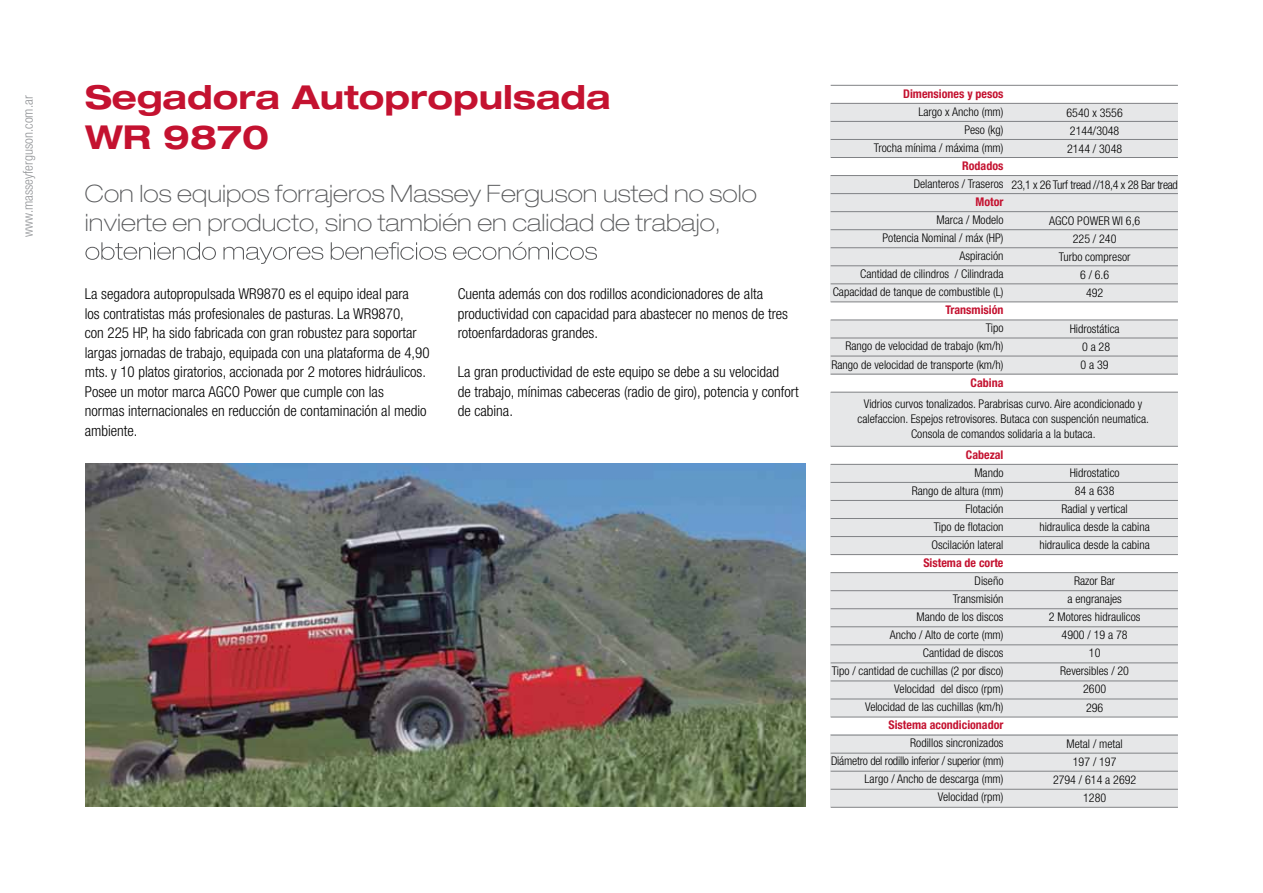
<style>
.page{position:relative;width:1263px;height:893px;background:#fff}
.page>*{position:absolute;margin:0;border:0;box-sizing:border-box;transform-origin:0 0}
.t1{font:700 expanded 33px/39.6px "Helvetica Neue LT Std";color:#c41230}
.t2{font:100 expanded 24px/28.8px "Helvetica Neue LT Std";letter-spacing:.005em;color:#58595b}
.t3{font:300 condensed 15px/19.5px "Helvetica Neue LT Std";color:#000}
.t4{font:300 condensed 13.5px "Helvetica Neue LT Std";color:#939598}
.t5{font:300 condensed 12px/18px "Helvetica Neue LT Std";color:#000;text-align:right}
.t6{font:700 condensed 12px "Helvetica Neue LT Std";color:#c41230}
.t7{font:300 condensed 12px "Helvetica Neue LT Std";letter-spacing:-.025em;color:#000}
</style>
<div class="page">
<div style="left:831px;top:103px;width:347px;height:54px;background:#e6e7e8"></div>
<div style="left:831px;top:175px;width:347px;height:127px;background:#e6e7e8"></div>
<div style="left:831px;top:320px;width:347px;height:54px;background:#e6e7e8"></div>
<div style="left:831px;top:392px;width:347px;height:54px;background:#e6e7e8"></div>
<div style="left:831px;top:464px;width:347px;height:91px;background:#e6e7e8"></div>
<div style="left:831px;top:572px;width:347px;height:145px;background:#e6e7e8"></div>
<div style="left:831px;top:735px;width:347px;height:72px;background:#e6e7e8"></div>
<hr style="left:831px;top:85px;width:347px;height:1px;background:#808285">
<hr style="left:831px;top:103px;width:347px;height:1px;background:#808285">
<hr style="left:831px;top:121px;width:347px;height:1px;background:#808285">
<hr style="left:831px;top:139px;width:347px;height:1px;background:#808285">
<hr style="left:831px;top:157px;width:347px;height:1px;background:#808285">
<hr style="left:831px;top:175px;width:347px;height:1px;background:#808285">
<hr style="left:831px;top:193px;width:347px;height:1px;background:#808285">
<hr style="left:831px;top:211px;width:347px;height:1px;background:#808285">
<hr style="left:831px;top:229px;width:347px;height:1px;background:#808285">
<hr style="left:831px;top:247px;width:347px;height:1px;background:#808285">
<hr style="left:831px;top:265px;width:347px;height:1px;background:#808285">
<hr style="left:831px;top:283px;width:347px;height:1px;background:#808285">
<hr style="left:831px;top:374px;width:347px;height:1px;background:#808285">
<hr style="left:831px;top:302px;width:347px;height:1px;background:#808285">
<hr style="left:831px;top:320px;width:347px;height:1px;background:#808285">
<hr style="left:831px;top:356px;width:347px;height:1px;background:#808285">
<hr style="left:831px;top:338px;width:347px;height:1px;background:#808285">
<hr style="left:831px;top:392px;width:347px;height:1px;background:#808285">
<hr style="left:831px;top:446px;width:347px;height:1px;background:#808285">
<hr style="left:831px;top:464px;width:347px;height:1px;background:#808285">
<hr style="left:831px;top:482px;width:347px;height:1px;background:#808285">
<hr style="left:831px;top:500px;width:347px;height:1px;background:#808285">
<hr style="left:831px;top:518px;width:347px;height:1px;background:#808285">
<hr style="left:831px;top:536px;width:347px;height:1px;background:#808285">
<hr style="left:831px;top:554px;width:347px;height:1px;background:#808285">
<hr style="left:831px;top:572px;width:347px;height:1px;background:#808285">
<hr style="left:831px;top:590px;width:347px;height:1px;background:#808285">
<hr style="left:831px;top:608px;width:347px;height:1px;background:#808285">
<hr style="left:831px;top:626px;width:347px;height:1px;background:#808285">
<hr style="left:831px;top:644px;width:347px;height:1px;background:#808285">
<hr style="left:831px;top:662px;width:347px;height:1px;background:#808285">
<hr style="left:831px;top:681px;width:347px;height:1px;background:#808285">
<hr style="left:831px;top:699px;width:347px;height:1px;background:#808285">
<hr style="left:831px;top:717px;width:347px;height:1px;background:#808285">
<hr style="left:831px;top:735px;width:347px;height:1px;background:#808285">
<hr style="left:831px;top:753px;width:347px;height:1px;background:#808285">
<hr style="left:831px;top:771px;width:347px;height:1px;background:#808285">
<hr style="left:831px;top:789px;width:347px;height:1px;background:#808285">
<hr style="left:831px;top:807px;width:347px;height:1px;background:#808285">
<svg style="left:85px;top:242px;width:512px;height:22px"></svg>
<img style="left:85px;top:464px;width:720px;height:343px">
<p class="t4" style="left:20px;top:237px;width:143px;rotate:-90deg">www.masseyferguson.com.ar</p>
<h1 class="t1" style="left:85px;top:77px;width:527px">Segadora Autopropulsada<br>WR 9870</h1>
<h2 class="t2" style="left:85px;top:179px;width:674px">Con los equipos forrajeros Massey Ferguson usted no solo invierte en producto, sino también en calidad de trabajo,</h2>
<p class="t3" style="left:85px;top:284px;width:346px">La segadora autopropulsada WR9870 es el equipo ideal para<br>los contratistas más profesionales de pasturas. La WR9870,<br>con 225 HP, ha sido fabricada con gran robustez para soportar largas jornadas de trabajo, equipada con una plataforma de 4,90 mts. y 10 platos giratorios, accionada por 2 motores hidráulicos.<br>Posee un motor marca AGCO Power que cumple con las<br>normas internacionales en reducción de contaminación al medio ambiente.</p>
<p class="t3" style="left:458px;top:284px;width:332px">Cuenta además con dos rodillos acondicionadores de alta productividad con capacidad para abastecer no menos de tres rotoenfardadoras grandes.</p>
<p class="t3" style="left:458px;top:362px;width:342px">La gran productividad de este equipo se debe a su velocidad<br>de trabajo, mínimas cabeceras (radio de giro), potencia y confort de cabina.</p>
<p class="t6" style="left:903px;top:87px;width:102px">Dimensiones y pesos</p>
<p class="t5" style="left:874px;top:103px;width:131px">Largo x Ancho (mm)<br>Peso (kg)<br>Trocha mínima / máxima (mm)</p>
<p class="t6" style="left:962px;top:159px;width:43px">Rodados</p>
<p class="t5" style="left:914px;top:175px;width:91px">Delanteros / Traseros</p>
<p class="t6" style="left:975px;top:195px;width:29px">Motor</p>
<p class="t5" style="left:833px;top:211px;width:172px">Marca / Modelo<br>Potencia Nominal / máx (HP)<br>Aspiración<br>Cantidad de cilindros / Cilindrada<br>Capacidad de tanque de combustible (L)</p>
<p class="t6" style="left:945px;top:303px;width:59px">Transmisión</p>
<p class="t5" style="left:831px;top:319px;width:174px">Tipo<br>Rango de velocidad de trabajo (km/h)<br>Rango de velocidad de transporte (km/h)</p>
<p class="t6" style="left:971px;top:375px;width:34px">Cabina</p>
<p class="t5" style="left:1066px;top:103px;width:58px;text-align:left">6540 x 3556<br>2144/3048<br>2144 / 3048</p>
<p class="t7" style="left:1011px;top:178px;width:168px">23,1 x 26 Turf tread //18,4 x 28 Bar tread</p>
<p class="t5" style="left:1049px;top:211px;width:93px;text-align:center">AGCO POWER WI 6,6<br>225 / 240<br>Turbo compresor<br>6 / 6.6<br>492</p>
<p class="t5" style="left:1070px;top:320px;width:51px;text-align:center">Hidrostática<br>0 a 28<br>0 a 39</p>
<p class="t5" style="left:857px;top:396px;width:293px;line-height:15px;text-align:center">Vidrios curvos tonalizados. Parabrisas curvo. Aire acondicionado y calefaccion. Espejos retrovisores. Butaca con suspención neumatica.<br>Consola de comandos solidaria a la butaca.</p>
<p class="t6" style="left:966px;top:447px;width:39px">Cabezal</p>
<p class="t5" style="left:912px;top:463px;width:93px">Mando<br>Rango de altura (mm)<br>Flotación<br>Tipo de flotacion<br>Oscilación lateral</p>
<p class="t6" style="left:923px;top:555px;width:82px">Sistema de corte</p>
<p class="t5" style="left:832px;top:571px;width:173px">Diseño<br>Transmisión<br>Mando de los discos<br>Ancho / Alto de corte (mm)<br>Cantidad de discos<br>Tipo / cantidad de cuchillas (2 por disco)<br>Velocidad del disco (rpm)<br>Velocidad de las cuchillas (km/h)</p>
<p class="t6" style="left:888px;top:717px;width:116px">Sistema acondicionador</p>
<p class="t5" style="left:831px;top:734px;width:174px">Rodillos sincronizados<br>Diámetro del rodillo inferior / superior (mm)<br>Largo / Ancho de descarga (mm)<br>Velocidad (rpm)</p>
<p class="t5" style="left:1039px;top:464px;width:112px;text-align:center">Hidrostatico<br>84 a 638<br>Radial y vertical<br>hidraulica desde la cabina hidraulica desde la cabina</p>
<p class="t5" style="left:1049px;top:572px;width:93px;text-align:center">Razor Bar<br>a engranajes<br>2 Motores hidraulicos<br>4900 / 19 a 78<br>10<br>Reversibles / 20<br>2600<br>296</p>
<p class="t5" style="left:1053px;top:734px;width:85px;text-align:center">Metal / metal<br>197 / 197<br>2794 / 614 a 2692<br>1280</p>
</div>
